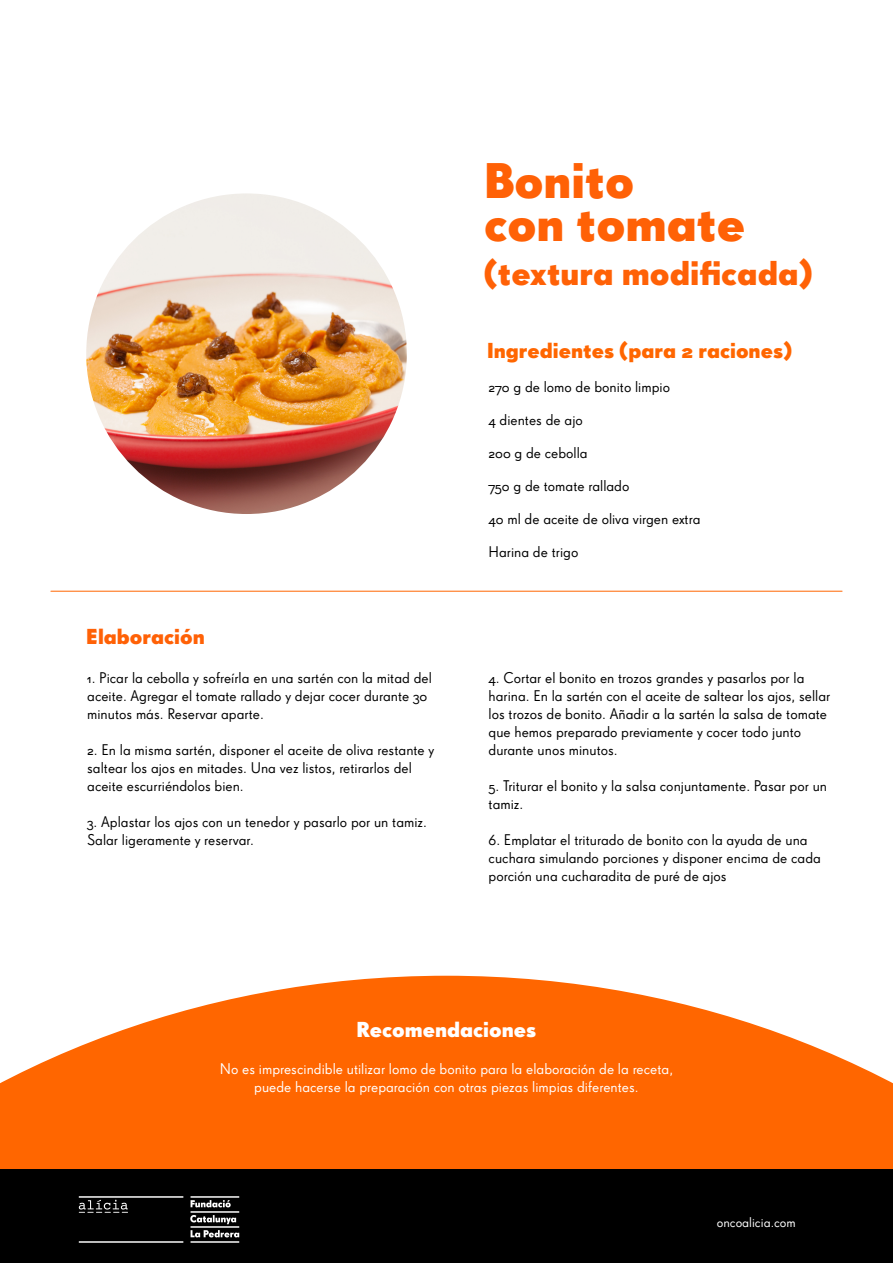
<style>
.page{position:relative;width:893px;height:1263px;background:#fff}
.page>*{position:absolute;margin:0;border:0;box-sizing:border-box;transform-origin:0 0}
.t1{font:48.45px/43.5px "Super Grotesk OT Bld";color:#ff6106}
.t2{font:33px "Super Grotesk OT Bld";color:#ff6106}
.t3{font:21px "Super Grotesk OT Bld";color:#f60}
.t4{font:21px "Super Grotesk OT Bld";color:#fff}
.t5{font:21px "Super Grotesk OT Bld";color:#ff6106}
.t6{font:15px/18px "Super Grotesk OT";color:#000}
.t7{font:15px/18px "Super Grotesk OT";color:#fff;text-align:center}
.t8{font:13.5px "Super Grotesk OT";color:#fff}
</style>
<div class="page">
<img style="left:86px;top:193px;width:321px;height:321px;border-radius:160px">
<svg style="left:0;top:976px;width:893px;height:193px;fill:#f60"></svg>
<hr style="left:51px;top:591px;width:791px;height:1px;background:#f60">
<div style="left:0;top:1170px;width:893px;height:93px;background:#000"></div>
<img style="left:78px;top:1196px;width:162px;height:47px">
<h1 class="t1" style="left:484px;top:158px;width:263px">Bonito<br>con tomate</h1>
<h2 class="t2" style="left:484px;top:252px;width:330px">(textura modificada)</h2>
<h3 class="t5" style="left:86px;top:623px;width:120px">Elaboración</h3>
<p class="t6" style="left:87px;top:669px;width:346px">1. Picar la cebolla y sofreírla en una sartén con la mitad del aceite. Agregar el tomate rallado y dejar cocer durante 30 minutos más. Reservar aparte.</p>
<p class="t6" style="left:87px;top:741px;width:349px">2. En la misma sartén, disponer el aceite de oliva restante y saltear los ajos en mitades. Una vez listos, retirarlos del aceite escurriéndolos bien.</p>
<p class="t6" style="left:87px;top:813px;width:341px">3. Aplastar los ajos con un tenedor y pasarlo por un tamiz.<br>Salar ligeramente y reservar.</p>
<h3 class="t3" style="left:487px;top:338px;width:307px">Ingredientes (para 2 raciones)</h3>
<p class="t6" style="left:488px;top:378px;width:183px">270 g de lomo de bonito limpio</p>
<p class="t6" style="left:488px;top:411px;width:96px">4 dientes de ajo</p>
<p class="t6" style="left:488px;top:444px;width:101px">200 g de cebolla</p>
<p class="t6" style="left:488px;top:477px;width:142px">750 g de tomate rallado</p>
<p class="t6" style="left:488px;top:510px;width:214px">40 ml de aceite de oliva virgen extra</p>
<p class="t6" style="left:488px;top:543px;width:91px">Harina de trigo</p>
<p class="t6" style="left:489px;top:669px;width:343px">4. Cortar el bonito en trozos grandes y pasarlos por la harina. En la sartén con el aceite de saltear los ajos, sellar los trozos de bonito. Añadir a la sartén la salsa de tomate que hemos preparado previamente y cocer todo junto durante unos minutos.</p>
<p class="t6" style="left:489px;top:777px;width:340px">5. Triturar el bonito y la salsa conjuntamente. Pasar por un tamiz.</p>
<p class="t6" style="left:489px;top:831px;width:334px">6. Emplatar el triturado de bonito con la ayuda de una cuchara simulando porciones y disponer encima de cada porción una cucharadita de puré de ajos</p>
<h3 class="t4" style="left:357px;top:1017px;width:181px">Recomendaciones</h3>
<p class="t7" style="left:220px;top:1059px;width:455px">No es imprescindible utilizar lomo de bonito para la elaboración de la receta, puede hacerse la preparación con otras piezas limpias diferentes.</p>
<p class="t8" style="left:717px;top:1215px;width:80px">oncoalicia.com</p>
</div>
